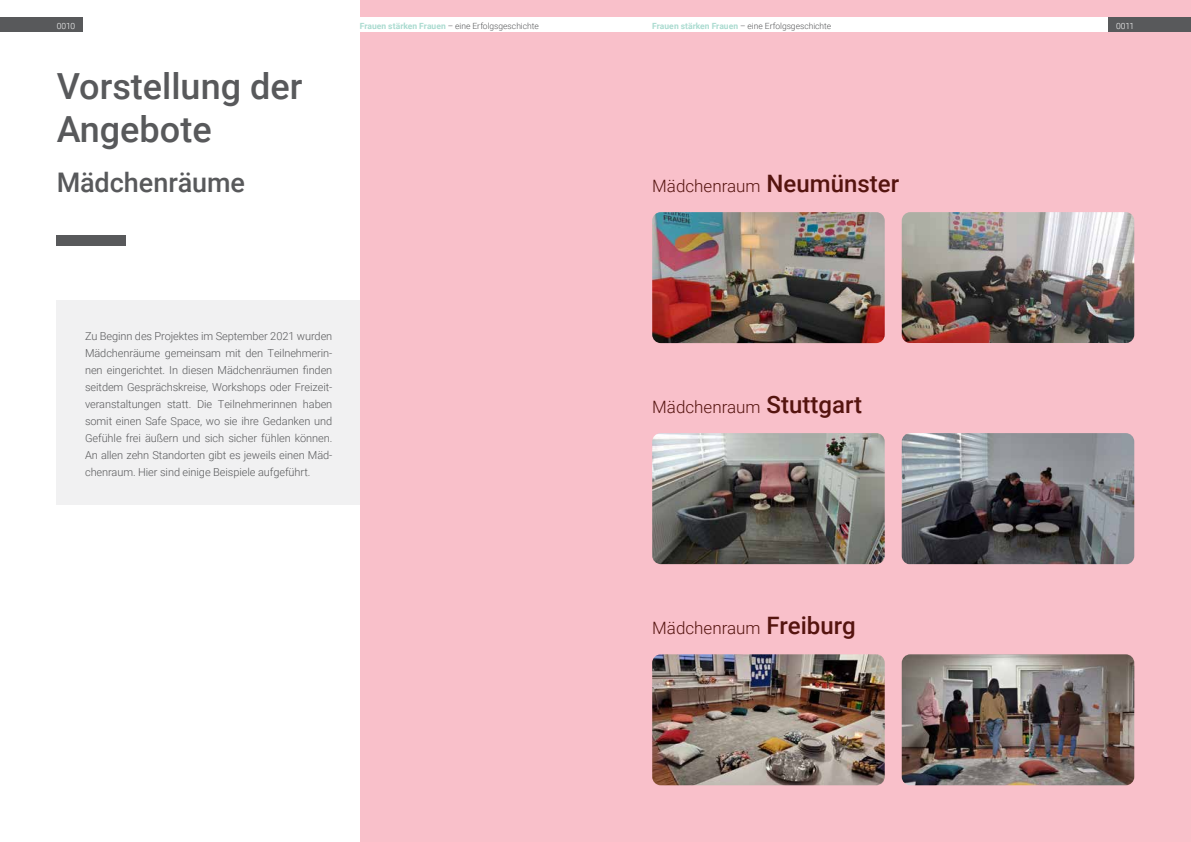
<style>
.page{position:relative;width:1191px;height:842px;background:#fff}
.page>*{position:absolute;margin:0;border:0;box-sizing:border-box;transform-origin:0 0}
.t1{font:500 36px/43.2px "Roboto";color:#58595b}
.t2{font:500 27px "Roboto";letter-spacing:-.005em;color:#58595b}
.t3{font:300 17px "Roboto";color:#55140f}
.t4{font:300 11px/17px "Roboto";letter-spacing:-.005em;color:#58595b;text-align:justify}
.t5{font:300 8.5px "Roboto";color:#58595b}
.t6{font:300 8.5px "Roboto";letter-spacing:-.01em;color:#fff}
.s1{font-weight:700;color:#aadbd0}
.s2{font-weight:500;font-size:24px}
</style>
<div class="page">
<div style="left:57px;top:300px;width:303px;height:205px;background:#f1f1f2"></div>
<div style="left:360px;top:0;width:831px;height:842px;background:#f9c0ca"></div>
<div style="left:57px;top:235px;width:69px;height:10px;background:#58595b"></div>
<img style="left:652px;top:433px;width:232px;height:131px">
<img style="left:901px;top:433px;width:233px;height:131px">
<img style="left:652px;top:654px;width:232px;height:131px">
<img style="left:901px;top:654px;width:233px;height:131px">
<img style="left:901px;top:212px;width:233px;height:131px">
<img style="left:652px;top:212px;width:232px;height:131px">
<div style="left:0;top:17px;width:83px;height:15px;background:#58595b"></div>
<div style="left:1108px;top:17px;width:83px;height:15px;background:#58595b"></div>
<div style="left:83px;top:17px;width:512px;height:15px;background:#fff"></div>
<div style="left:595px;top:17px;width:513px;height:15px;background:#fff"></div>
<p class="t6" style="left:57px;top:20px;width:20px">0010</p>
<p class="t5" style="left:360px;top:20px;width:180px"><span class="s1">Frauen stärken Frauen</span> – eine Erfolgsgeschichte</p>
<p class="t5" style="left:652px;top:20px;width:180px"><span class="s1">Frauen stärken Frauen</span> – eine Erfolgsgeschichte</p>
<p class="t6" style="left:1116px;top:20px;width:20px">0011</p>
<h1 class="t1" style="left:57px;top:63px;width:247px">Vorstellung der<br>Angebote</h1>
<h2 class="t2" style="left:57px;top:163px;width:190px">Mädchenräume</h2>
<p class="t4" style="left:85px;top:327px;width:249px">Zu Beginn des Projektes im September 2021 wurden Mädchenräume gemeinsam mit den Teilnehmerin&shy;nen eingerichtet. In diesen Mädchenräumen finden seitdem Gesprächskreise, Workshops oder Freizeit&shy;veranstaltungen statt. Die Teilnehmerinnen haben somit einen Safe Space, wo sie ihre Gedanken und Gefühle frei äußern und sich sicher fühlen können.<br>An allen zehn Standorten gibt es jeweils einen Mäd&shy;chenraum. Hier sind einige Beispiele aufgeführt.</p>
<h3 class="t3" style="left:652px;top:174px;width:248px">Mädchenraum <span class="s2">Neumünster</span></h3>
<h3 class="t3" style="left:652px;top:395px;width:211px">Mädchenraum <span class="s2">Stuttgart</span></h3>
<h3 class="t3" style="left:652px;top:616px;width:205px">Mädchenraum <span class="s2">Freiburg</span></h3>
</div>
